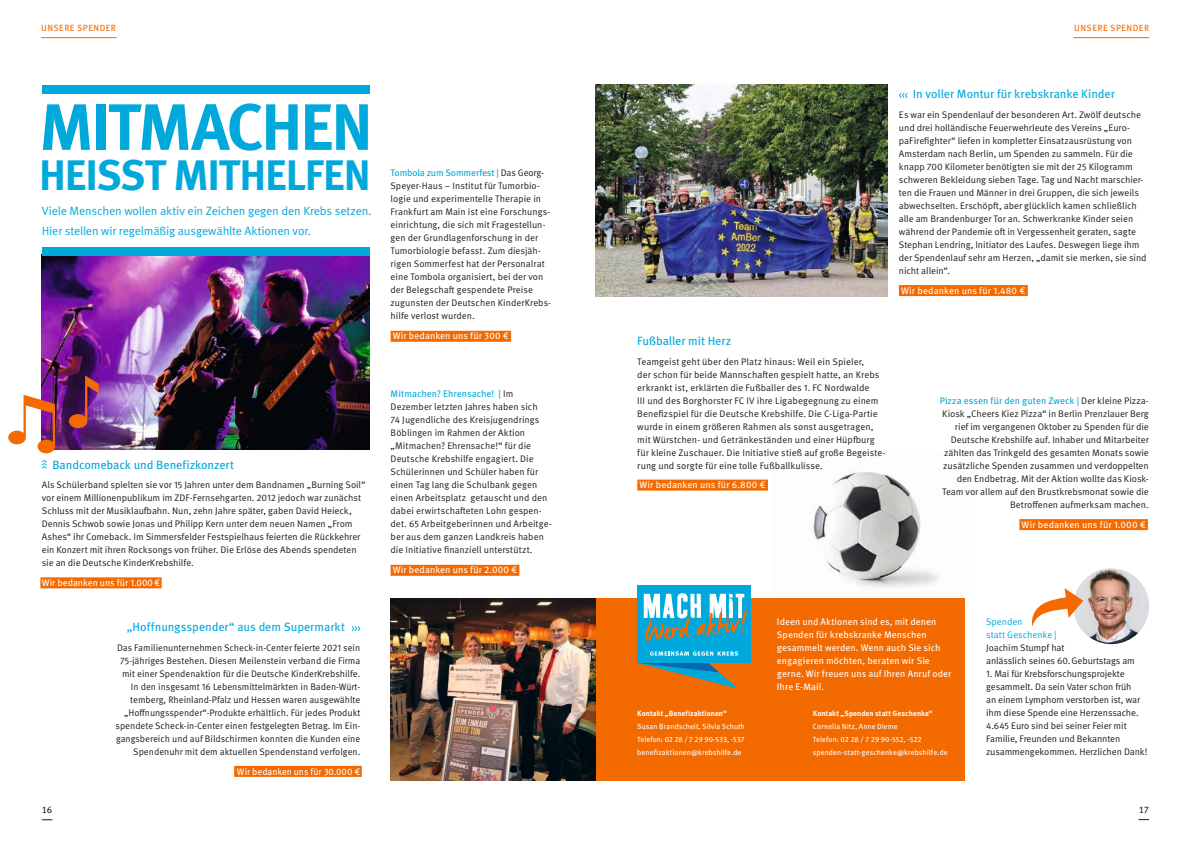
<style>
.page{position:relative;width:1191px;height:842px;background:#fff}
.page>*{position:absolute;margin:0;border:0;box-sizing:border-box;transform-origin:0 0}
.t1{font:700 65.5px "Meta Pro";letter-spacing:-.035em;color:#00a8db}
.t2{font:700 42.6px "Meta Pro";letter-spacing:-.03em;color:#00a8db}
.t3{font:12px "Meta Pro";letter-spacing:-.005em;color:#00a8db}
.t4{font:12px/19.5px "Meta Pro Norm";letter-spacing:-.015em;color:#00a8db}
.t5{font:9.5px/13px "Meta Pro Norm";color:#1f1c19}
.t6{font:9.5px/13px "Meta Pro";letter-spacing:.005em;color:#fff}
.t7{font:9.5px "Meta Pro";letter-spacing:.005em;color:#00a8db}
.t8{font:9.5px "Meta Pro";letter-spacing:-.02em;color:#00a8db}
.t9{font:9.5px/13px "Meta Pro Norm";letter-spacing:-.005em;color:#00a8db}
.t10{font:9.5px "Meta Pro";color:#1f1c19}
.t11{font:9px "Meta Pro";letter-spacing:.05em;color:#f36a00}
.t12{font:7.5px/13px "Meta Pro";letter-spacing:.005em;color:#fff;text-align:justify}
.t13{font:700 7.5px "Meta Pro";color:#fff}
.s1{font-family:"Meta Pro Norm";color:#1f1c19}
</style>
<div class="page">
<img style="left:813px;top:472px;width:125px;height:116px">
<img style="left:42px;top:256px;width:328px;height:193px">
<hr style="left:41px;top:37px;width:76px;height:1px;background:#f36a00">
<hr style="left:1073px;top:37px;width:76px;height:1px;background:#f36a00">
<div style="left:595px;top:598px;width:370px;height:182px;background:#f36a00"></div>
<svg style="left:638px;top:663px;width:100px;height:26px"></svg>
<div style="left:637px;top:586px;width:113px;height:77px;background:#00a8db"></div>
<svg style="left:650px;top:651px;width:88px;height:5px"></svg>
<svg style="left:643px;top:593px;width:104px;height:49px"></svg>
<div style="left:42px;top:85px;width:328px;height:9px;background:#00a8db"></div>
<div style="left:42px;top:248px;width:328px;height:8px;background:#00a8db"></div>
<div style="left:234px;top:766px;width:128px;height:11px;background:#f36a00"></div>
<svg style="left:352px;top:626px;width:8px;height:5px"></svg>
<img style="left:390px;top:599px;width:205px;height:182px">
<img style="left:595px;top:84px;width:292px;height:212px">
<div style="left:390px;top:565px;width:129px;height:11px;background:#f36a00"></div>
<div style="left:390px;top:331px;width:121px;height:11px;background:#f36a00"></div>
<div style="left:637px;top:480px;width:131px;height:11px;background:#f36a00"></div>
<div style="left:1019px;top:519px;width:128px;height:11px;background:#f36a00"></div>
<div style="left:899px;top:285px;width:128px;height:11px;background:#f36a00"></div>
<svg style="left:899px;top:93px;width:8px;height:5px"></svg>
<img style="left:1073px;top:568px;width:76px;height:76px;border-radius:38px">
<div style="left:40px;top:577px;width:122px;height:11px;background:#f36a00"></div>
<svg style="left:42px;top:460px;width:5px;height:9px"></svg>
<svg style="left:8px;top:395px;width:47px;height:58px"></svg>
<svg style="left:69px;top:375px;width:30px;height:53px;background:#752d4d"></svg>
<svg style="left:1031px;top:588px;width:52px;height:38px"></svg>
<p class="t11" style="left:41px;top:21px;width:76px">UNSERE SPENDER</p>
<p class="t11" style="left:1074px;top:21px;width:76px">UNSERE SPENDER</p>
<h1 class="t1" style="left:39px;top:76px;width:335px">MITMACHEN</h1>
<h2 class="t2" style="left:39px;top:141px;width:333px">HEISST MITHELFEN</h2>
<p class="t4" style="left:42px;top:200px;width:331px">Viele Menschen wollen aktiv ein Zeichen gegen den Krebs setzen.<br>Hier stellen wir regelmäßig ausgewählte Aktionen vor.</p>
<p class="t8" style="left:390px;top:165px;width:154px">Tombola zum Sommerfest | <span class="s1">Das Georg-</span></p>
<p class="t5" style="left:390px;top:179px;width:162px">Speyer-Haus – Institut für Tumorbio&shy;logie und experimentelle Therapie in Frankfurt am Main ist eine Forschungs&shy;einrichtung, die sich mit Fragestellun&shy;gen der Grundlagenforschung in der Tumorbiologie befasst. Zum diesjäh&shy;rigen Sommerfest hat der Personalrat eine Tombola organisiert, bei der von der Belegschaft gespendete Preise zugunsten der Deutschen KinderKrebs&shy;hilfe verlost wurden.</p>
<p class="t6" style="left:393px;top:329px;width:118px">Wir bedanken uns für 300 €</p>
<p class="t3" style="left:52px;top:455px;width:183px">Bandcomeback und Benefizkonzert</p>
<p class="t5" style="left:42px;top:478px;width:325px">Als Schülerband spielten sie vor 15 Jahren unter dem Bandnamen „Burning Soil“ vor einem Millionenpublikum im ZDF-Fernsehgarten. 2012 jedoch war zunächst Schluss mit der Musiklaufbahn. Nun, zehn Jahre später, gaben David Heieck, Dennis Schwob sowie Jonas und Philipp Kern unter dem neuen Namen „From Ashes“ ihr Comeback. Im Simmersfelder Festspielhaus feierten die Rückkehrer ein Konzert mit ihren Rocksongs von früher. Die Erlöse des Abends spendeten sie an die Deutsche KinderKrebshilfe.</p>
<p class="t6" style="left:42px;top:575px;width:120px">Wir bedanken uns für 1.000€</p>
<p class="t3" style="left:127px;top:618px;width:220px">„Hoffnungsspender“ aus dem Supermarkt</p>
<p class="t5" style="left:116px;top:640px;width:246px;text-align:right">Das Familienunternehmen Scheck-in-Center feierte 2021 sein 75-jähriges Bestehen. Diesen Meilenstein verband die Firma mit einer Spendenaktion für die Deutsche KinderKrebshilfe.<br>In den insgesamt 16 Lebensmittelmärkten in Baden-Würt&shy;temberg, Rheinland-Pfalz und Hessen waren ausgewählte „Hoffnungsspender“-Produkte erhältlich. Für jedes Produkt spendete Scheck-in-Center einen festgelegten Betrag. Im Ein&shy;gangsbereich und auf Bildschirmen konnten die Kunden eine Spendenuhr mit dem aktuellen Spendenstand verfolgen.</p>
<p class="t6" style="left:237px;top:764px;width:125px">Wir bedanken uns für 30.000 €</p>
<p class="t7" style="left:390px;top:386px;width:124px">Mitmachen? Ehrensache! | <span class="s1">Im</span></p>
<p class="t5" style="left:390px;top:400px;width:163px">Dezember letzten Jahres haben sich<br>74 Jugendliche des Kreisjugendrings Böblingen im Rahmen der Aktion „Mitmachen? Ehrensache!“ für die Deutsche Krebshilfe engagiert. Die Schülerinnen und Schüler haben für einen Tag lang die Schulbank gegen einen Arbeitsplatz getauscht und den dabei erwirtschafteten Lohn gespen&shy;det. 65 Arbeitgeberinnen und Arbeitge&shy;ber aus dem ganzen Landkreis haben die Initiative finanziell unterstützt.</p>
<p class="t6" style="left:393px;top:563px;width:126px">Wir bedanken uns für 2.000 €</p>
<p class="t3" style="left:913px;top:85px;width:203px">In voller Montur für krebskranke Kinder</p>
<p class="t5" style="left:899px;top:107px;width:249px">Es war ein Spendenlauf der besonderen Art. Zwölf deutsche und drei holländische Feuerwehrleute des Vereins „Euro&shy;paFirefighter“ liefen in kompletter Einsatzausrüstung von Amsterdam nach Berlin, um Spenden zu sammeln. Für die knapp 700 Kilometer benötigten sie mit der 25 Kilogramm schweren Bekleidung sieben Tage. Tag und Nacht marschier&shy;ten die Frauen und Männer in drei Gruppen, die sich jeweils abwechselten. Erschöpft, aber glücklich kamen schließlich alle am Brandenburger Tor an. Schwerkranke Kinder seien während der Pandemie oft in Vergessenheit geraten, sagte Stephan Lendring, Initiator des Laufes. Deswegen liege ihm der Spendenlauf sehr am Herzen, „damit sie merken, sie sind nicht allein“.</p>
<p class="t6" style="left:901px;top:283px;width:126px">Wir bedanken uns für 1.480 €</p>
<p class="t3" style="left:637px;top:332px;width:96px">Fußballer mit Herz</p>
<p class="t5" style="left:637px;top:354px;width:250px">Teamgeist geht über den Platz hinaus: Weil ein Spieler,<br>der schon für beide Mannschaften gespielt hatte, an Krebs erkrankt ist, erklärten die Fußballer des 1. FC Nordwalde<br>III und des Borghorster FC IV ihre Ligabegegnung zu einem Benefizspiel für die Deutsche Krebshilfe. Die C-Liga-Partie wurde in einem größeren Rahmen als sonst ausgetragen, mit Würstchen- und Getränkeständen und einer Hüpfburg für kleine Zuschauer. Die Initiative stieß auf große Begeiste&shy;rung und sorgte für eine tolle Fußballkulisse.</p>
<p class="t6" style="left:639px;top:478px;width:128px">Wir bedanken uns für 6.800 €</p>
<p class="t7" style="left:939px;top:393px;width:210px">Pizza essen für den guten Zweck | <span class="s1">Der kleine Pizza-</span></p>
<p class="t5" style="left:942px;top:406px;width:208px;text-align:right">Kiosk „Cheers Kiez Pizza“ in Berlin Prenzlauer Berg rief im vergangenen Oktober zu Spenden für die Deutsche Krebshilfe auf. Inhaber und Mitarbeiter zählten das Trinkgeld des gesamten Monats sowie zusätzliche Spenden zusammen und verdoppelten den Endbetrag. Mit der Aktion wollte das Kiosk-Team vor allem auf den Brustkrebsmonat sowie die Betroffenen aufmerksam machen.</p>
<p class="t6" style="left:1021px;top:517px;width:126px">Wir bedanken uns für 1.000 €</p>
<p class="t13" style="left:637px;top:707px;width:91px">Kontakt „Benefizaktionen“</p>
<p class="t12" style="left:637px;top:719px;width:109px">Susan Brandscheit, Silvia Schuth Telefon: 02 28 / 7 29 90-533, -537 benefizaktionen@krebshilfe.de</p>
<p class="t6" style="left:777px;top:614px;width:176px">Ideen und Aktionen sind es, mit denen Spenden für krebskranke Menschen gesammelt werden. Wenn auch Sie sich engagieren möchten, beraten wir Sie gerne. Wir freuen uns auf Ihren Anruf oder Ihre E-Mail.</p>
<p class="t13" style="left:813px;top:707px;width:121px">Kontakt „Spenden statt Geschenke“</p>
<p class="t12" style="left:813px;top:719px;width:136px;text-align:left">Cornelia Nitz, Anne Dieme<br>Telefon: 02 28 / 7 29 90-552, -522 spenden-statt-geschenke@krebshilfe.de</p>
<p class="t9" style="left:986px;top:614px;width:72px">Spenden<br>statt Geschenke |</p>
<p class="t5" style="left:986px;top:640px;width:150px">Joachim Stumpf hat<br>anlässlich seines 60. -Geburtstags am</p>
<p class="t5" style="left:986px;top:666px;width:163px">1. Mai für Krebsforschungsprojekte gesammelt. Da sein Vater schon früh<br>an einem Lymphom verstorben ist, war ihm diese Spende eine Herzenssache.<br>4.645 Euro sind bei seiner Feier mit Familie, Freunden und Bekannten zusammengekommen. Herzlichen Dank!</p>
<p class="t10" style="left:42px;top:802px;width:12px">16</p>
<p class="t10" style="left:1138px;top:802px;width:12px">17</p>
</div>
